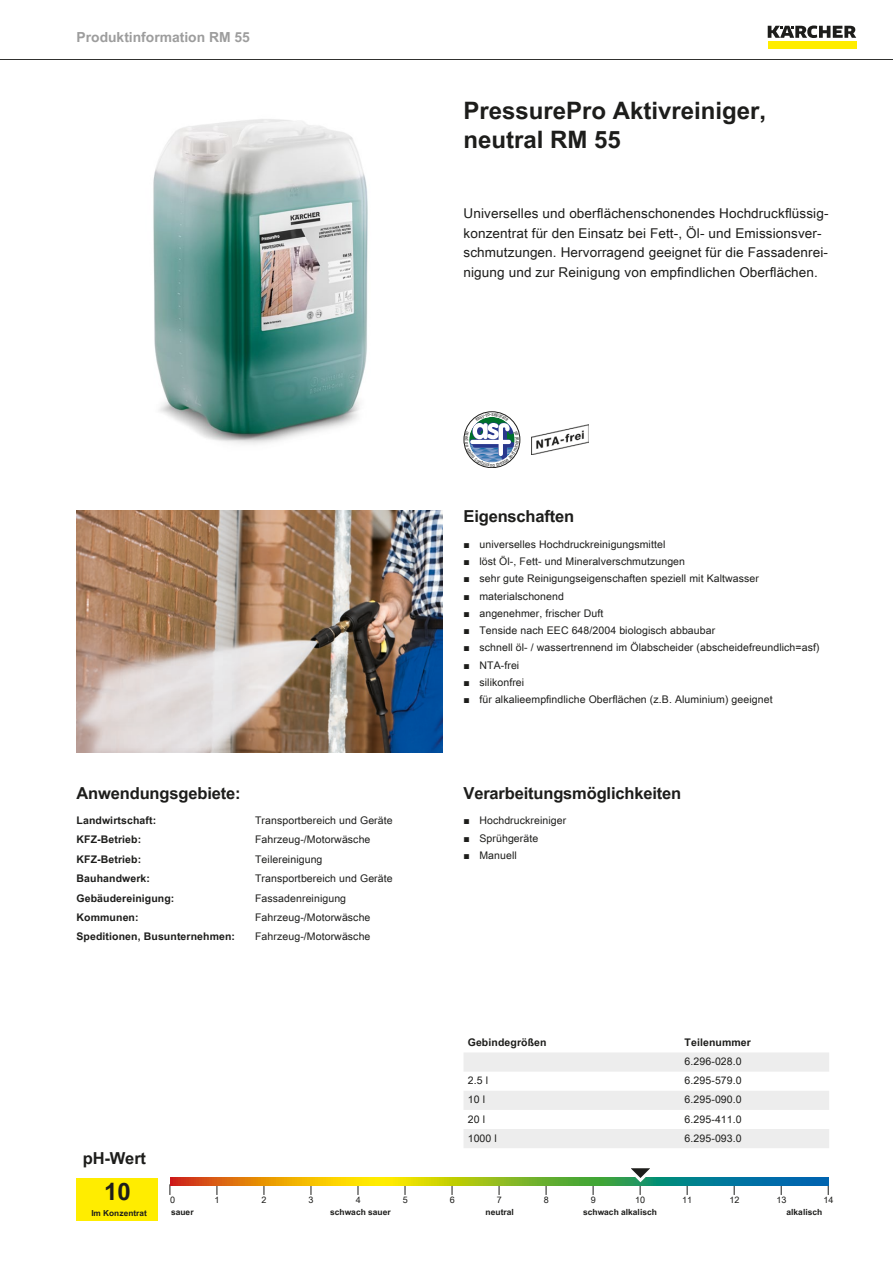
<style>
.page{position:relative;width:893px;height:1263px;background:#fff}
.page>*{position:absolute;margin:0;border:0;box-sizing:border-box;transform-origin:0 0}
.t1{font:700 24px/28.8px "Arial Unicode MS";color:#1d1d1b}
.t2{font:700 16.5px "Arial Unicode MS";letter-spacing:-.01em;color:#1d1d1b}
.t3{font:700 13.8px "Arial Unicode MS";color:#9d9d9d}
.t4{font:13.5px/19.5px "Arial Unicode MS";letter-spacing:.01em;color:#1d1d1b}
.t5{font:10.5px "Arial Unicode MS";letter-spacing:.01em;color:#1d1d1b}
.t6{font:700 10.5px "Arial Unicode MS";letter-spacing:.01em;color:#1d1d1b}
.t7{font:9px "Arial Unicode MS";color:#1d1d1b}
.t8{font:700 8.4px "Arial Unicode MS";color:#1d1d1b}
.t9{font:700 8.25px "Arial Unicode MS";color:#1d1d1b}
.s1{font-family:"Arial"}
</style>
<div class="page">
<hr style="left:0;top:59px;width:893px;height:1px;background:#1d1d1b">
<div style="left:768px;top:42px;width:88px;height:7px;background:#ffed00"></div>
<svg style="left:768px;top:26px;width:88px;height:12px"></svg>
<img style="left:153px;top:119px;width:215px;height:326px">
<img style="left:531px;top:424px;width:57px;height:30px">
<img style="left:77px;top:510px;width:365px;height:243px">
<div style="left:77px;top:1178px;width:81px;height:42px;background:#ffed00"></div>
<svg style="left:170px;top:1178px;width:658px;height:8px;background:#899d38"></svg>
<svg style="left:623px;top:1168px;width:38px;height:27px"></svg>
<svg style="left:464px;top:1053px;width:365px;height:95px"></svg>
<svg style="left:464px;top:412px;width:56px;height:56px"></svg>
<h3 class="t3" style="left:77px;top:27px;width:175px">Produktinformation RM 55</h3>
<h1 class="t1" style="left:463px;top:97px;width:304px">PressurePro Aktivreiniger, neutral RM 55</h1>
<p class="t4" style="left:463px;top:203px;width:367px">Universelles und oberflächenschonendes Hochdruckflüssig&shy;konzentrat für den Einsatz bei Fett-, Öl- und Emissionsver&shy;schmutzungen. Hervorragend geeignet für die Fassadenrei&shy;nigung und zur Reinigung von empfindlichen Oberflächen.</p>
<h2 class="t2" style="left:77px;top:780px;width:166px">Anwendungsgebiete:</h2>
<p class="t6" style="left:77px;top:812px;width:81px">Landwirtschaft:</p>
<p class="t5" style="left:255px;top:812px;width:139px">Transportbereich und Geräte</p>
<p class="t6" style="left:77px;top:832px;width:66px">KFZ-Betrieb:</p>
<p class="t5" style="left:255px;top:832px;width:117px">Fahrzeug-/Motorwäsche</p>
<p class="t6" style="left:77px;top:851px;width:66px">KFZ-Betrieb:</p>
<p class="t5" style="left:255px;top:851px;width:69px">Teilereinigung</p>
<p class="t6" style="left:77px;top:871px;width:75px">Bauhandwerk:</p>
<p class="t5" style="left:255px;top:871px;width:139px">Transportbereich und Geräte</p>
<p class="t6" style="left:77px;top:890px;width:99px">Gebäudereinigung:</p>
<p class="t5" style="left:255px;top:890px;width:92px">Fassadenreinigung</p>
<p class="t6" style="left:77px;top:910px;width:64px">Kommunen:</p>
<p class="t5" style="left:255px;top:910px;width:117px">Fahrzeug-/Motorwäsche</p>
<p class="t6" style="left:77px;top:929px;width:160px">Speditionen, Busunternehmen:</p>
<p class="t5" style="left:255px;top:929px;width:117px">Fahrzeug-/Motorwäsche</p>
<h2 class="t2" style="left:463px;top:504px;width:112px">Eigenschaften</h2>
<p class="t5" style="left:463px;top:536px;width:203px"><span class="s1">■</span> universelles Hochdruckreinigungsmittel</p>
<p class="t5" style="left:463px;top:554px;width:223px"><span class="s1">■</span> löst Öl-, Fett- und Mineralverschmutzungen</p>
<p class="t5" style="left:463px;top:571px;width:297px"><span class="s1">■</span> sehr gute Reinigungseigenschaften speziell mit Kaltwasser</p>
<p class="t5" style="left:463px;top:588px;width:102px"><span class="s1">■</span> materialschonend</p>
<p class="t5" style="left:463px;top:605px;width:141px"><span class="s1">■</span> angenehmer, frischer Duft</p>
<p class="t5" style="left:463px;top:623px;width:253px"><span class="s1">■</span> Tenside nach EEC 648/2004 biologisch abbaubar</p>
<p class="t5" style="left:463px;top:640px;width:358px"><span class="s1">■</span> schnell öl- / wassertrennend im Ölabscheider (abscheidefreundlich=asf)</p>
<p class="t5" style="left:463px;top:657px;width:57px"><span class="s1">■</span> NTA-frei</p>
<p class="t5" style="left:463px;top:674px;width:62px"><span class="s1">■</span> silikonfrei</p>
<p class="t5" style="left:463px;top:692px;width:311px"><span class="s1">■</span> für alkalieempfindliche Oberflächen (z.B. Aluminium) geeignet</p>
<h2 class="t2" style="left:463px;top:780px;width:219px">Verarbeitungsmöglichkeiten</h2>
<p class="t5" style="left:463px;top:813px;width:104px"><span class="s1">■</span> Hochdruckreiniger</p>
<p class="t5" style="left:463px;top:830px;width:76px"><span class="s1">■</span> Sprühgeräte</p>
<p class="t5" style="left:463px;top:847px;width:55px"><span class="s1">■</span> Manuell</p>
<p class="t6" style="left:468px;top:1034px;width:80px">Gebindegrößen</p>
<p class="t6" style="left:685px;top:1034px;width:68px">Teilenummer</p>
<p class="t5" style="left:685px;top:1054px;width:59px">6.296-028.0</p>
<p class="t5" style="left:468px;top:1073px;width:22px">2.5 l</p>
<p class="t5" style="left:685px;top:1073px;width:59px">6.295-579.0</p>
<p class="t5" style="left:468px;top:1092px;width:19px">10 l</p>
<p class="t5" style="left:685px;top:1092px;width:59px">6.295-090.0</p>
<p class="t5" style="left:468px;top:1111px;width:19px">20 l</p>
<p class="t5" style="left:685px;top:1111px;width:59px">6.295-411.0</p>
<p class="t5" style="left:468px;top:1130px;width:31px">1000 l</p>
<p class="t5" style="left:685px;top:1130px;width:59px">6.295-093.0</p>
<h2 class="t2" style="left:83px;top:1146px;width:65px">pH-Wert</h2>
<h1 class="t1" style="left:104px;top:1178px;width:28px">10</h1>
<p class="t7" style="left:170px;top:1193px;width:7px">0</p>
<p class="t7" style="left:215px;top:1193px;width:7px">1</p>
<p class="t7" style="left:262px;top:1193px;width:7px">2</p>
<p class="t7" style="left:309px;top:1193px;width:7px">3</p>
<p class="t7" style="left:356px;top:1193px;width:7px">4</p>
<p class="t7" style="left:403px;top:1193px;width:7px">5</p>
<p class="t7" style="left:450px;top:1193px;width:7px">6</p>
<p class="t7" style="left:497px;top:1193px;width:7px">7</p>
<p class="t7" style="left:544px;top:1193px;width:7px">8</p>
<p class="t7" style="left:591px;top:1193px;width:7px">9</p>
<p class="t7" style="left:635px;top:1193px;width:12px">10</p>
<p class="t7" style="left:682px;top:1193px;width:12px">11</p>
<p class="t7" style="left:729px;top:1193px;width:12px">12</p>
<p class="t7" style="left:776px;top:1193px;width:12px">13</p>
<p class="t7" style="left:823px;top:1193px;width:12px">14</p>
<p class="t9" style="left:91px;top:1207px;width:57px">Im Konzentrat</p>
<p class="t8" style="left:171px;top:1206px;width:24px">sauer</p>
<p class="t8" style="left:330px;top:1206px;width:62px">schwach sauer</p>
<p class="t8" style="left:486px;top:1206px;width:30px">neutral</p>
<p class="t8" style="left:583px;top:1206px;width:75px">schwach alkalisch</p>
<p class="t8" style="left:786px;top:1206px;width:37px">alkalisch</p>
</div>
